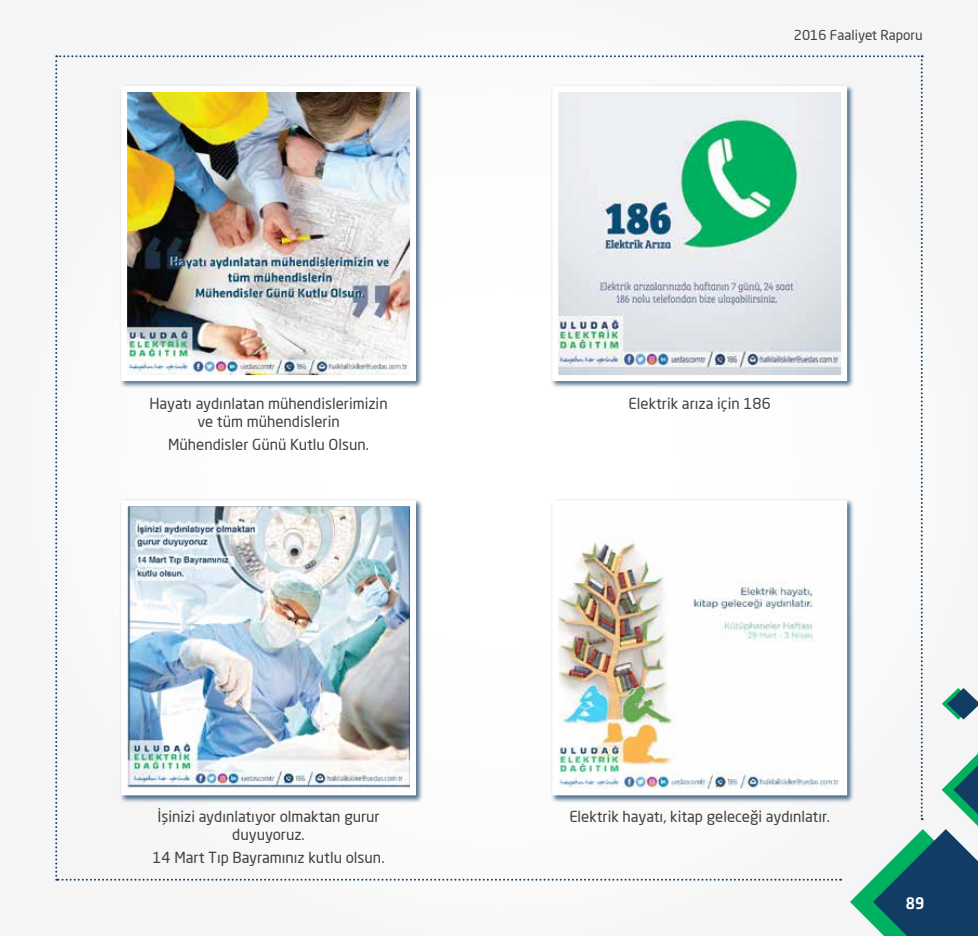
<style>
.page{position:relative;width:978px;height:936px;background:#fff}
.page>*{position:absolute;margin:0;border:0;box-sizing:border-box;transform-origin:0 0}
.t1{font:500 18px "Klavika";color:#fff}
.t2{font:15px/18px "Neo Sans Pro";color:#414042;text-align:center}
.t3{font:13.5px "Neo Sans Pro";color:#414042}
</style>
<div class="page">
<div style="left:0;top:0;width:978px;height:935px;background:#f5f5f5"></div>
<img style="left:55px;top:55px;width:923px;height:880px">
<p class="t3" style="left:794px;top:27px;width:130px">2016 Faaliyet Raporu</p>
<p class="t2" style="left:149px;top:394px;width:240px">Hayatı aydınlatan mühendislerimizin</p>
<p class="t2" style="left:629px;top:394px;width:144px">Elektrik arıza için 186</p>
<p class="t2" style="left:168px;top:409px;width:202px;line-height:23.5px">ve tüm mühendislerin<br>Mühendisler Günü Kutlu Olsun.</p>
<p class="t2" style="left:157px;top:806px;width:224px">İşinizi aydınlatıyor olmaktan gurur duyuyoruz.</p>
<p class="t2" style="left:153px;top:848px;width:233px">14 Mart Tıp Bayramınız kutlu olsun.</p>
<p class="t2" style="left:569px;top:806px;width:262px">Elektrik hayatı, kitap geleceği aydınlatır.</p>
<p class="t1" style="left:905px;top:892px;width:21px">89</p>
</div>
